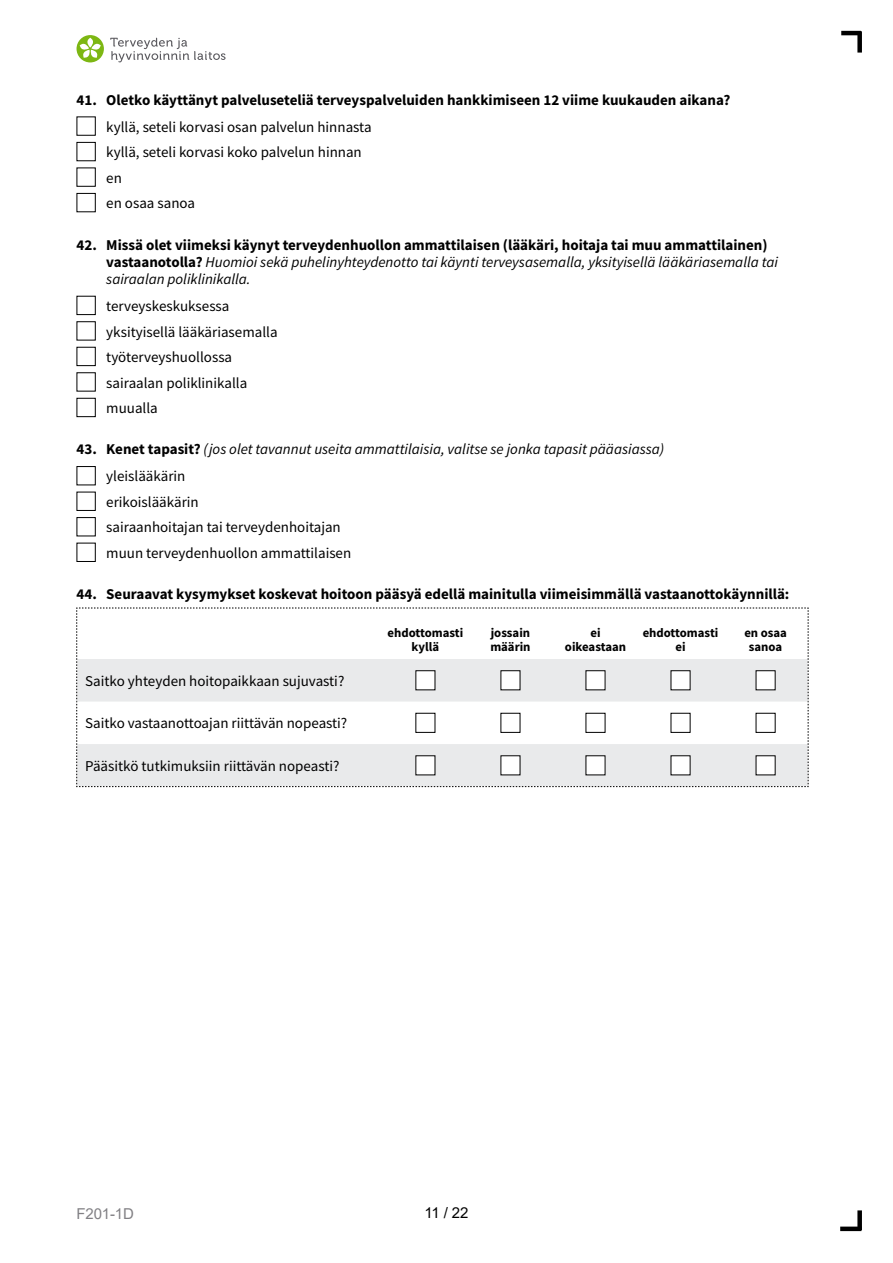
<style>
.page{position:relative;width:893px;height:1263px;background:#fff}
.page>*{position:absolute;margin:0;border:0;box-sizing:border-box;transform-origin:0 0}
.t1{font:15px/25.5px "Source Sans Pro";color:#000}
.t2{font:italic 15px/17.2px "Source Sans Pro";color:#000}
.t3{font:700 15px "Source Sans Pro";color:#000}
.t4{font:15px "Arial";letter-spacing:-.01em;color:#818084}
.t5{font:15px "Arial";color:#000}
.t6{font:700 12.75px/13.5px "Source Sans Pro";color:#000;text-align:center}
.s1{font-weight:700;font-style:normal}
.s2{font-style:normal}
</style>
<div class="page">
<div style="left:840px;top:1226px;width:21px;height:5px;background:#000"></div>
<div style="left:857px;top:1210px;width:5px;height:20px;background:#000"></div>
<div style="left:857px;top:31px;width:5px;height:22px;background:#000"></div>
<hr style="left:841px;top:31px;width:20px;height:4px;background:#000">
<div style="left:77px;top:35px;width:27px;height:27px;background:#7db713;border-radius:50%"></div>
<svg style="left:80px;top:38px;width:21px;height:20px"></svg>
<svg style="left:110px;top:38px;width:116px;height:24px"></svg>
<div style="left:77px;top:142px;width:19px;height:19px;border:1px solid #000"></div>
<div style="left:77px;top:168px;width:19px;height:19px;border:1px solid #000"></div>
<div style="left:77px;top:193px;width:19px;height:19px;border:1px solid #000"></div>
<div style="left:77px;top:296px;width:19px;height:19px;border:1px solid #000"></div>
<div style="left:77px;top:321px;width:19px;height:19px;border:1px solid #000"></div>
<div style="left:77px;top:347px;width:19px;height:19px;border:1px solid #000"></div>
<div style="left:77px;top:398px;width:19px;height:19px;border:1px solid #000"></div>
<div style="left:77px;top:466px;width:19px;height:19px;border:1px solid #000"></div>
<div style="left:77px;top:492px;width:19px;height:19px;border:1px solid #000"></div>
<div style="left:77px;top:517px;width:19px;height:19px;border:1px solid #000"></div>
<div style="left:77px;top:543px;width:19px;height:19px;border:1px solid #000"></div>
<svg style="left:76px;top:608px;width:733px;height:179px"></svg>
<div style="left:416px;top:671px;width:19px;height:19px;background:#fff"></div>
<div style="left:501px;top:671px;width:19px;height:19px;background:#fff"></div>
<div style="left:586px;top:671px;width:19px;height:19px;background:#fff"></div>
<div style="left:671px;top:671px;width:19px;height:19px;background:#fff"></div>
<div style="left:756px;top:671px;width:19px;height:19px;background:#fff"></div>
<div style="left:416px;top:713px;width:19px;height:19px;background:#fff"></div>
<div style="left:501px;top:713px;width:19px;height:19px;background:#fff"></div>
<div style="left:586px;top:713px;width:19px;height:19px;background:#fff"></div>
<div style="left:671px;top:713px;width:19px;height:19px;background:#fff"></div>
<div style="left:756px;top:713px;width:19px;height:19px;background:#fff"></div>
<div style="left:416px;top:756px;width:19px;height:19px;background:#fff"></div>
<div style="left:501px;top:756px;width:19px;height:19px;background:#fff"></div>
<div style="left:586px;top:756px;width:19px;height:19px;background:#fff"></div>
<div style="left:671px;top:756px;width:19px;height:19px;background:#fff"></div>
<div style="left:756px;top:756px;width:19px;height:19px;background:#fff"></div>
<p class="t3" style="left:77px;top:90px;width:655px">41. Oletko käyttänyt palveluseteliä terveyspalveluiden hankkimiseen 12 viime kuukauden aikana?</p>
<p class="t1" style="left:106px;top:114px;width:267px">kyllä, seteli korvasi osan palvelun hinnasta kyllä, seteli korvasi koko palvelun hinnan en<br>en osaa sanoa</p>
<p class="t2" style="left:106px;top:236px;width:673px;text-indent:-30px"><span class="s1">42. Missä olet viimeksi käynyt terveydenhuollon ammattilaisen (lääkäri, hoitaja tai muu ammattilainen) vastaanotolla?</span> Huomioi sekä puhelinyhteydenotto tai käynti terveysasemalla, yksityisellä lääkäriasemalla tai sairaalan poliklinikalla.</p>
<p class="t1" style="left:106px;top:293px;width:173px">terveyskeskuksessa yksityisellä lääkäriasemalla työterveyshuollossa sairaalan poliklinikalla muualla</p>
<p class="t2" style="left:106px;top:436px;width:559px;line-height:26.8px;text-indent:-30px"><span class="s1">43. Kenet tapasit?</span> (jos olet tavannut useita ammattilaisia, valitse se jonka tapasit pääasiassa) <span class="s2">yleislääkärin</span></p>
<p class="t1" style="left:106px;top:489px;width:246px">erikoislääkärin<br>sairaanhoitajan tai terveydenhoitajan muun terveydenhuollon ammattilaisen</p>
<p class="t3" style="left:77px;top:584px;width:714px">44. Seuraavat kysymykset koskevat hoitoon pääsyä edellä mainitulla viimeisimmällä vastaanottokäynnillä:</p>
<p class="t6" style="left:388px;top:626px;width:77px">ehdottomasti kyllä</p>
<p class="t6" style="left:490px;top:626px;width:42px;text-align:left">jossain määrin</p>
<p class="t6" style="left:565px;top:626px;width:63px">ei oikeastaan</p>
<p class="t6" style="left:643px;top:626px;width:77px">ehdottomasti ei</p>
<p class="t6" style="left:744px;top:626px;width:44px">en osaa sanoa</p>
<p class="t1" style="left:85px;top:668px;width:261px">Saitko yhteyden hoitopaikkaan sujuvasti?</p>
<p class="t1" style="left:85px;top:711px;width:264px">Saitko vastaanottoajan riittävän nopeasti?</p>
<p class="t1" style="left:85px;top:753px;width:256px">Pääsitkö tutkimuksiin riittävän nopeasti?</p>
<p class="t4" style="left:77px;top:1203px;width:59px">F201-1D</p>
<p class="t5" style="left:425px;top:1203px;width:45px">11 / 22</p>
</div>
